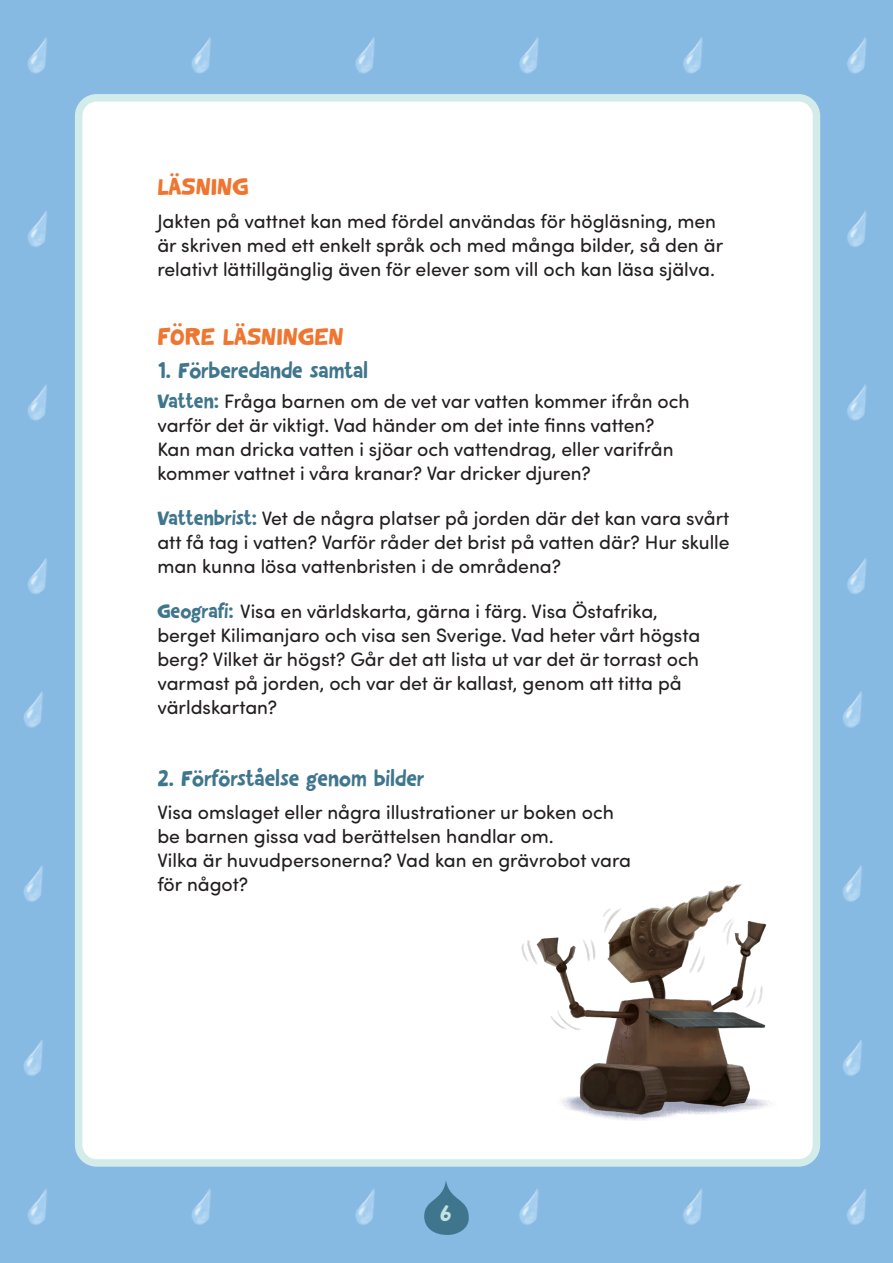
<style>
.page{position:relative;width:893px;height:1263px;background:#fff}
.page>*{position:absolute;margin:0;border:0;box-sizing:border-box;transform-origin:0 0}
.t1{font:24px "HF Bigcuat";color:#ef7631}
.t2{font:21px "HF Bigcuat";color:#40768d}
.t3{font:21px "HF Bigcuat";color:#c2e4e0}
.t4{font:19.5px/24px "Sofia Pro Soft";color:#231f20}
.s1{font-family:"HF Bigcuat";color:#40768d}
</style>
<div class="page">
<div style="left:0;top:23px;width:893px;height:647px;background:#86bae3"></div>
<div style="left:0;top:1120px;width:893px;height:143px;background:#86bae3"></div>
<div style="left:0;top:670px;width:893px;height:450px;background:#86bae3"></div>
<div style="left:79px;top:98px;width:737px;height:1065px;background:#fff;border-radius:18px"></div>
<div style="left:75px;top:94px;width:745px;height:1073px;border:8px solid #d3ece9;border-radius:18px"></div>
<img style="left:521px;top:884px;width:249px;height:237px">
<svg style="left:424px;top:1180px;width:45px;height:55px;background:#5c91af"></svg>
<p class="t1" style="left:157px;top:164px;width:93px">LÄSNING</p>
<p class="t4" style="left:157px;top:209px;width:567px">Jakten på vattnet kan med fördel användas för högläsning, men är skriven med ett enkelt språk och med många bilder, så den är relativt lättillgänglig även för elever som vill och kan läsa själva.</p>
<p class="t1" style="left:157px;top:314px;width:188px">FÖRE LÄSNINGEN</p>
<p class="t2" style="left:157px;top:351px;width:212px">1. Förberedande samtal</p>
<p class="t4" style="left:157px;top:389px;width:534px"><span class="s1">Vatten:</span> Fråga barnen om de vet var vatten kommer ifrån och varför det är viktigt. Vad händer om det inte finns vatten?<br>Kan man dricka vatten i sjöar och vattendrag, eller varifrån</p>
<p class="t4" style="left:157px;top:461px;width:435px">kommer vattnet i våra kranar? Var dricker djuren?</p>
<p class="t4" style="left:157px;top:506px;width:574px;text-align:justify"><span class="s1">Vattenbrist:</span> Vet de några platser på jorden där det kan vara svårt att få tag i vatten? Varför råder det brist på vatten där? Hur skulle man kunna lösa vattenbristen i de områdena?</p>
<p class="t4" style="left:157px;top:599px;width:544px"><span class="s1">Geografi:</span> Visa en världskarta, gärna i färg. Visa Östafrika, berget Kilimanjaro och visa sen Sverige. Vad heter vårt högsta berg? Vilket är högst? Går det att lista ut var det är torrast och varmast på jorden, och var det är kallast, genom att titta på världskartan?</p>
<p class="t2" style="left:157px;top:759px;width:268px">2. Förförståelse genom bilder</p>
<p class="t4" style="left:157px;top:800px;width:475px">Visa omslaget eller några illustrationer ur boken och be barnen gissa vad berättelsen handlar om.<br>Vilka är huvudpersonerna? Vad kan en grävrobot vara för något?</p>
<p class="t3" style="left:440px;top:1194px;width:13px">6</p>
</div>
